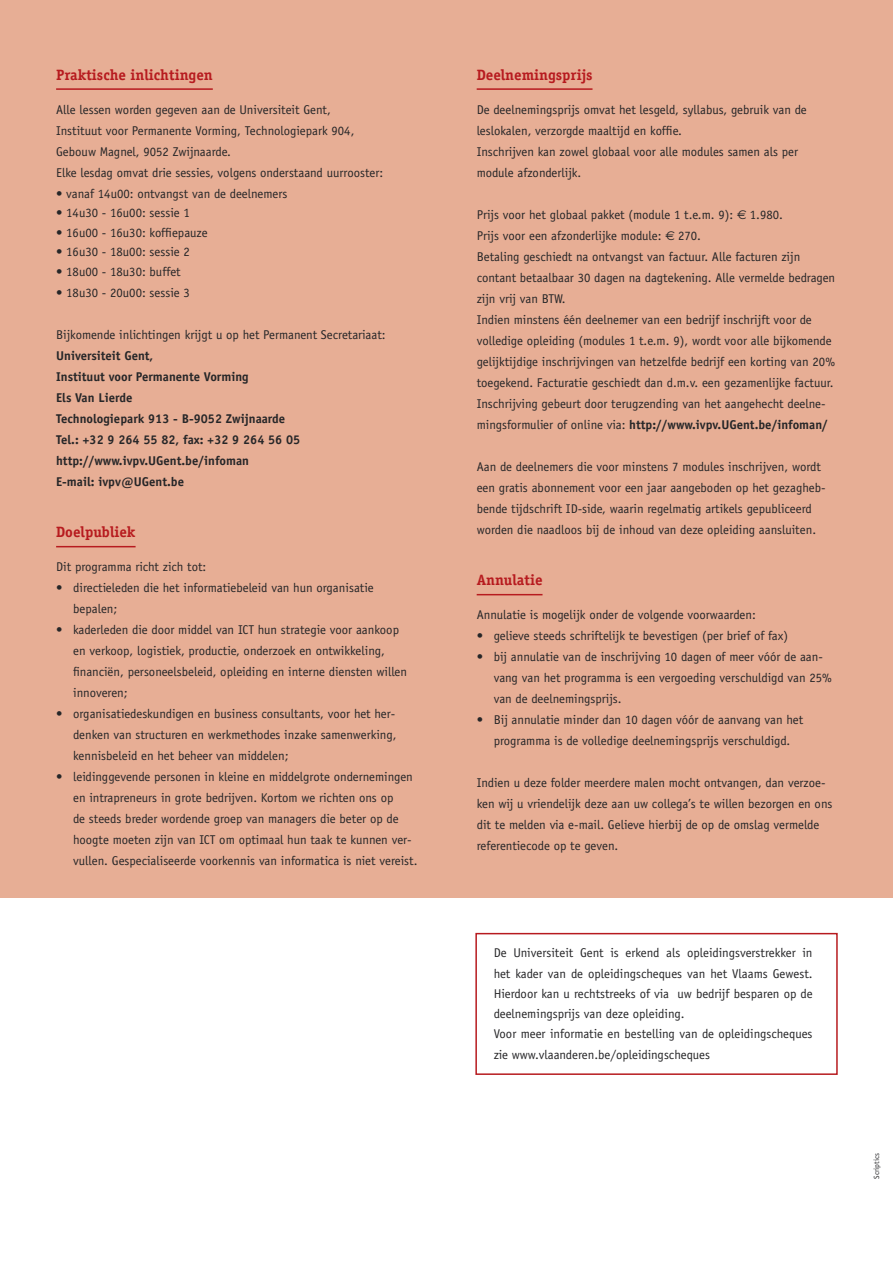
<style>
.page{position:relative;width:893px;height:1263px;background:#fff}
.page>*{position:absolute;margin:0;border:0;box-sizing:border-box;transform-origin:0 0}
.t1{font:700 15px "Officina Serif";color:#b71b1f}
.t2{font:12.75px/21px "Officina Sans";color:#262628}
.t3{font:700 12.75px/21px "Officina Sans";color:#262628}
.t4{font:7.5px "Officina Sans";color:#262628}
.s1{font-weight:700}
</style>
<div class="page">
<div style="left:0;top:0;width:893px;height:898px;background:#e7ae95"></div>
<hr style="left:56px;top:88px;width:157px;height:2px;background:#b71b1f">
<hr style="left:56px;top:546px;width:80px;height:1px;background:#b71b1f">
<hr style="left:477px;top:88px;width:115px;height:2px;background:#b71b1f">
<hr style="left:477px;top:594px;width:65px;height:1px;background:#b71b1f">
<div style="left:475px;top:933px;width:363px;height:142px;border:2px solid #b71b1f"></div>
<p class="t1" style="left:56px;top:65px;width:158px">Praktische inlichtingen</p>
<p class="t2" style="left:56px;top:99px;width:329px">Alle lessen worden gegeven aan de Universiteit Gent,<br>Instituut voor Permanente Vorming, Technologiepark 904, Gebouw Magnel, 9052 Zwijnaarde.<br>Elke lesdag omvat drie sessies, volgens onderstaand uurrooster:</p>
<p class="t2" style="left:56px;top:183px;width:233px">• vanaf 14u00: ontvangst van de deelnemers</p>
<p class="t2" style="left:56px;top:202px;width:135px">• 14u30 - 16u00: sessie 1</p>
<p class="t2" style="left:56px;top:222px;width:153px">• 16u00 - 16u30: koffiepauze</p>
<p class="t2" style="left:56px;top:241px;width:135px">• 16u30 - 18u00: sessie 2</p>
<p class="t2" style="left:56px;top:261px;width:126px">• 18u00 - 18u30: buffet</p>
<p class="t2" style="left:56px;top:282px;width:135px">• 18u30 - 20u00: sessie 3</p>
<p class="t2" style="left:56px;top:324px;width:331px">Bijkomende inlichtingen krijgt u op het Permanent Secretariaat:</p>
<p class="t3" style="left:56px;top:345px;width:246px">Universiteit Gent,<br>Instituut voor Permanente Vorming<br>Els Van Lierde<br>Technologiepark 913 - B-9052 Zwijnaarde<br>Tel.: +32 9 264 55 82, fax: +32 9 264 56 05 http://www.ivpv.UGent.be/infoman<br>E-mail: ivpv@UGent.be</p>
<p class="t1" style="left:56px;top:523px;width:81px">Doelpubliek</p>
<p class="t2" style="left:56px;top:556px;width:152px">Dit programma richt zich tot:</p>
<p class="t2" style="left:73px;top:577px;width:302px;text-indent:-17px">• directieleden die het informatiebeleid van hun organisatie bepalen;</p>
<p class="t2" style="left:73px;top:619px;width:335px;text-indent:-17px">• kaderleden die door middel van ICT hun strategie voor aankoop en verkoop, logistiek, productie, onderzoek en ontwikkeling, financiën, personeelsbeleid, opleiding en interne diensten willen innoveren;</p>
<p class="t2" style="left:73px;top:703px;width:325px;text-align:justify;text-indent:-17px">• organisatiedeskundigen en business consultants, voor het her&shy;denken van structuren en werkmethodes inzake samenwerking, kennisbeleid en het beheer van middelen;</p>
<p class="t2" style="left:73px;top:766px;width:346px;text-indent:-17px">• leidinggevende personen in kleine en middelgrote ondernemingen en intrapreneurs in grote bedrijven. Kortom we richten ons op<br>de steeds breder wordende groep van managers die beter op de hoogte moeten zijn van ICT om optimaal hun taak te kunnen ver&shy;vullen. Gespecialiseerde voorkennis van informatica is niet vereist.</p>
<p class="t1" style="left:477px;top:65px;width:117px">Deelnemingsprijs</p>
<p class="t2" style="left:477px;top:99px;width:332px">De deelnemingsprijs omvat het lesgeld, syllabus, gebruik van de leslokalen, verzorgde maaltijd en koffie.<br>Inschrijven kan zowel globaal voor alle modules samen als per module afzonderlijk.</p>
<p class="t2" style="left:477px;top:204px;width:258px">Prijs voor het globaal pakket (module 1 t.e.m. 9):</p>
<p class="t2" style="left:750px;top:204px;width:35px">1.980.</p>
<p class="t2" style="left:477px;top:225px;width:186px">Prijs voor een afzonderlijke module:</p>
<p class="t2" style="left:477px;top:225px;width:360px;text-indent:201px">270.<br>Betaling geschiedt na ontvangst van factuur. Alle facturen zijn contant betaalbaar 30 dagen na dagtekening. Alle vermelde bedragen zijn vrij van BTW.<br>Indien minstens één deelnemer van een bedrijf inschrijft voor de volledige opleiding (modules 1 t.e.m. 9), wordt voor alle bijkomende gelijktijdige inschrijvingen van hetzelfde bedrijf een korting van 20% toegekend. Facturatie geschiedt dan d.m.v. een gezamenlijke factuur.<br>Inschrijving gebeurt door terugzending van het aangehecht deelne&shy;mingsformulier of online via: <span class="s1">http://www.ivpv.UGent.be/infoman/</span></p>
<p class="t2" style="left:477px;top:456px;width:350px">Aan de deelnemers die voor minstens 7 modules inschrijven, wordt een gratis abonnement voor een jaar aangeboden op het gezagheb&shy;bende tijdschrift ID-side, waarin regelmatig artikels gepubliceerd worden die naadloos bij de inhoud van deze opleiding aansluiten.</p>
<p class="t1" style="left:477px;top:571px;width:67px">Annulatie</p>
<p class="t2" style="left:477px;top:604px;width:281px">Annulatie is mogelijk onder de volgende voorwaarden:</p>
<p class="t2" style="left:477px;top:625px;width:313px">• gelieve steeds schriftelijk te bevestigen (per brief of fax)</p>
<p class="t2" style="left:494px;top:646px;width:340px;text-indent:-17px">• bij annulatie van de inschrijving 10 dagen of meer vóór de aan&shy;vang van het programma is een vergoeding verschuldigd van 25% van de deelnemingsprijs.</p>
<p class="t2" style="left:477px;top:709px;width:328px;text-align:center">• Bij annulatie minder dan 10 dagen vóór de aanvang van het programma is de volledige deelnemingsprijs verschuldigd.</p>
<p class="t2" style="left:477px;top:772px;width:357px">Indien u deze folder meerdere malen mocht ontvangen, dan verzoe&shy;ken wij u vriendelijk deze aan uw collega’s te willen bezorgen en ons dit te melden via e-mail. Gelieve hierbij de op de omslag vermelde referentiecode op te geven.</p>
<p class="t2" style="left:494px;top:943px;width:320px;line-height:20.4px">De Universiteit Gent is erkend als opleidingsverstrekker in het kader van de opleidingscheques van het Vlaams Gewest.<br>Hierdoor kan u rechtstreeks of via uw bedrijf besparen op de deelnemingsprijs van deze opleiding.<br>Voor meer informatie en bestelling van de opleidingscheques zie www.vlaanderen.be/opleidingscheques</p>
<p class="t4" style="left:872px;top:1179px;width:27px;rotate:-90deg">Scriptics</p>
</div>
